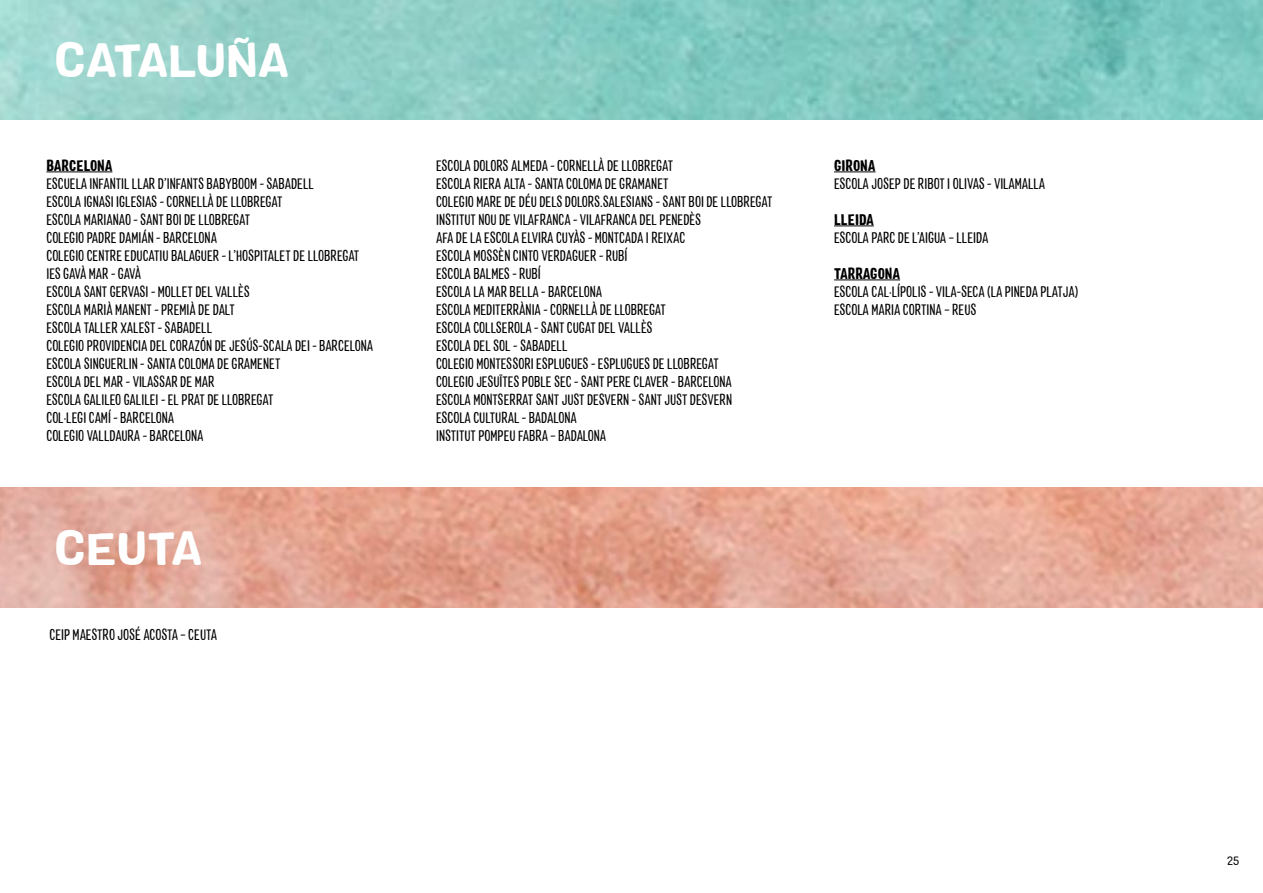
<style>
.page{position:relative;width:1263px;height:893px;background:#fff}
.page>*{position:absolute;margin:0;border:0;box-sizing:border-box;transform-origin:0 0}
.t1{font:45px "Colby St Bld";color:#fff}
.t2{font:condensed 15px/18px "Colby";color:#000}
.t3{font:900 condensed 15px "Colby";color:#000}
.t4{font:12px "Colby St Reg";color:#000}
</style>
<div class="page">
<img style="left:0;top:0;width:1263px;height:120px">
<hr style="left:46px;top:172px;width:66px;height:1px;background:#000">
<hr style="left:834px;top:172px;width:41px;height:1px;background:#000">
<hr style="left:834px;top:226px;width:40px;height:1px;background:#000">
<hr style="left:834px;top:280px;width:66px;height:1px;background:#000">
<img style="left:0;top:488px;width:1263px;height:120px">
<h1 class="t1" style="left:54px;top:32px;width:236px">CATALUÑA</h1>
<p class="t3" style="left:46px;top:156px;width:68px">BARCELONA</p>
<p class="t2" style="left:46px;top:174px;width:328px">ESCUELA INFANTIL LLAR D’INFANTS BABYBOOM - SABADELL<br>ESCOLA IGNASI IGLESIAS - CORNELLÀ DE LLOBREGAT<br>ESCOLA MARIANAO - SANT BOI DE LLOBREGAT<br>COLEGIO PADRE DAMIÁN - BARCELONA<br>COLEGIO CENTRE EDUCATIU BALAGUER - L’HOSPITALET DE LLOBREGAT IES GAVÀ MAR - GAVÀ<br>ESCOLA SANT GERVASI - MOLLET DEL VALLÈS<br>ESCOLA MARIÀ MANENT - PREMIÀ DE DALT<br>ESCOLA TALLER XALEST - SABADELL<br>COLEGIO PROVIDENCIA DEL CORAZÓN DE JESÚS-SCALA DEI - BARCELONA ESCOLA SINGUERLIN - SANTA COLOMA DE GRAMENET<br>ESCOLA DEL MAR - VILASSAR DE MAR<br>ESCOLA GALILEO GALILEI - EL PRAT DE LLOBREGAT<br>COL·LEGI CAMÍ - BARCELONA<br>COLEGIO VALLDAURA - BARCELONA</p>
<h1 class="t1" style="left:54px;top:520px;width:149px">CEUTA</h1>
<p class="t2" style="left:49px;top:626px;width:169px">CEIP MAESTRO JOSÉ ACOSTA – CEUTA</p>
<p class="t2" style="left:436px;top:156px;width:338px">ESCOLA DOLORS ALMEDA - CORNELLÀ DE LLOBREGAT<br>ESCOLA RIERA ALTA - SANTA COLOMA DE GRAMANET<br>COLEGIO MARE DE DÉU DELS DOLORS.SALESIANS - SANT BOI DE LLOBREGAT INSTITUT NOU DE VILAFRANCA - VILAFRANCA DEL PENEDÈS<br>AFA DE LA ESCOLA ELVIRA CUYÀS - MONTCADA I REIXAC<br>ESCOLA MOSSÈN CINTO VERDAGUER - RUBÍ<br>ESCOLA BALMES - RUBÍ<br>ESCOLA LA MAR BELLA - BARCELONA<br>ESCOLA MEDITERRÀNIA - CORNELLÀ DE LLOBREGAT<br>ESCOLA COLLSEROLA - SANT CUGAT DEL VALLÈS<br>ESCOLA DEL SOL - SABADELL<br>COLEGIO MONTESSORI ESPLUGUES - ESPLUGUES DE LLOBREGAT<br>COLEGIO JESUÏTES POBLE SEC - SANT PERE CLAVER - BARCELONA<br>ESCOLA MONTSERRAT SANT JUST DESVERN - SANT JUST DESVERN<br>ESCOLA CULTURAL - BADALONA<br>INSTITUT POMPEU FABRA – BADALONA</p>
<p class="t3" style="left:834px;top:156px;width:43px">GIRONA</p>
<p class="t2" style="left:834px;top:174px;width:212px">ESCOLA JOSEP DE RIBOT I OLIVAS - VILAMALLA</p>
<p class="t3" style="left:834px;top:210px;width:41px">LLEIDA</p>
<p class="t2" style="left:834px;top:228px;width:156px">ESCOLA PARC DE L’AIGUA – LLEIDA</p>
<p class="t3" style="left:834px;top:264px;width:68px">TARRAGONA</p>
<p class="t2" style="left:834px;top:282px;width:246px">ESCOLA CAL·LÍPOLIS - VILA-SECA (LA PINEDA PLATJA)<br>ESCOLA MARIA CORTINA – REUS</p>
<p class="t4" style="left:1227px;top:853px;width:13px">25</p>
</div>
